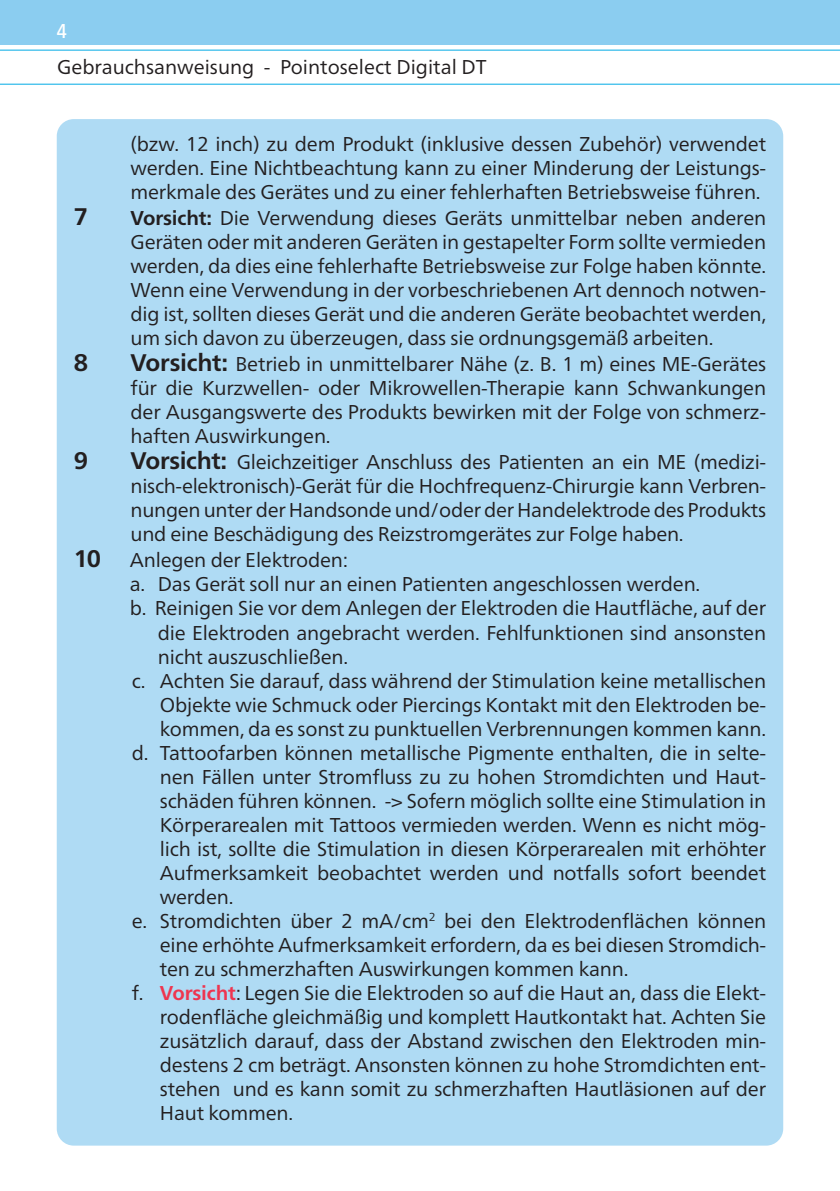
<style>
.page{position:relative;width:840px;height:1191px;background:#fff}
.page>*{position:absolute;margin:0;border:0;box-sizing:border-box;transform-origin:0 0}
.t1{font:700 24px "Frutiger Neue LT Pro";color:#231f20}
.t2{font:20px/24px "Frutiger Neue LT Pro";letter-spacing:-.01em;color:#231f20;text-align:justify}
.t3{font:500 condensed 20px "Frutiger Neue LT Pro";color:#fff}
.s1{font-weight:700}
.s2{font-weight:700;font-size:24px}
.s3{font-weight:700;color:#ee354f}
</style>
<div class="page">
<hr style="left:0;top:84px;width:839px;height:1px;background:#00aae5">
<hr style="left:0;top:50px;width:839px;height:1px;background:#00aae5">
<div style="left:0;top:0;width:839px;height:44px;background:#8bcdf0"></div>
<hr style="left:839px;top:0;width:1px;height:44px;background:#8bcdf0">
<div style="left:57px;top:119px;width:725px;height:1026px;background:#afdbf4;border-radius:17px"></div>
<p class="t3" style="left:57px;top:19px;width:12px">4</p>
<p class="t2" style="left:57px;top:55px;width:431px">Gebrauchsanweisung - Pointoselect Digital DT</p>
<p class="t2" style="left:130px;top:132px;width:636px">(bzw. 12 inch) zu dem Produkt (inklusive dessen Zubehör) verwendet werden. Eine Nichtbeachtung kann zu einer Minderung der Leistungs&shy;merkmale des Gerätes und zu einer fehlerhaften Betriebsweise führen.</p>
<p class="t1" style="left:74px;top:203px;width:16px">7</p>
<p class="t2" style="left:130px;top:206px;width:636px"><span class="s1">Vorsicht:</span> Die Verwendung dieses Geräts unmittelbar neben anderen Geräten oder mit anderen Geräten in gestapelter Form sollte vermieden werden, da dies eine fehlerhafte Betriebsweise zur Folge haben könnte.<br>Wenn eine Verwendung in der vorbeschriebenen Art dennoch notwen&shy;dig ist, sollten dieses Gerät und die anderen Geräte beobachtet werden, um sich davon zu überzeugen, dass sie ordnungsgemäß arbeiten.</p>
<p class="t1" style="left:74px;top:349px;width:16px">8</p>
<p class="t2" style="left:130px;top:352px;width:636px"><span class="s2">Vorsicht:</span> Betrieb in unmittelbarer Nähe (z. B. 1 m) eines ME-Gerätes für die Kurzwellen- oder Mikrowellen-Therapie kann Schwankungen der Ausgangswerte des Produkts bewirken mit der Folge von schmerz&shy;haften Auswirkungen.</p>
<p class="t1" style="left:74px;top:447px;width:16px">9</p>
<p class="t2" style="left:130px;top:450px;width:636px"><span class="s2">Vorsicht:</span> Gleichzeitiger Anschluss des Patienten an ein ME (medizi&shy;nisch-elektronisch)-Gerät für die Hochfrequenz-Chirurgie kann Verbren&shy;nungen unter der Handsonde und/oder der Handelektrode des Produkts und eine Beschädigung des Reizstromgerätes zur Folge haben.</p>
<p class="t2" style="left:74px;top:548px;width:276px"><span class="s2">10</span> Anlegen der Elektroden:</p>
<p class="t2" style="left:130px;top:572px;width:571px">a. Das Gerät soll nur an einen Patienten angeschlossen werden.</p>
<p class="t2" style="left:130px;top:596px;width:637px">b. Reinigen Sie vor dem Anlegen der Elektroden die Hautfläche, auf der</p>
<p class="t2" style="left:158px;top:620px;width:609px">die Elektroden angebracht werden. Fehlfunktionen sind ansonsten</p>
<p class="t2" style="left:158px;top:644px;width:192px">nicht auszuschließen.</p>
<p class="t2" style="left:132px;top:668px;width:635px">c. Achten Sie darauf, dass während der Stimulation keine metallischen</p>
<p class="t2" style="left:160px;top:692px;width:607px">Objekte wie Schmuck oder Piercings Kontakt mit den Elektroden be-</p>
<p class="t2" style="left:160px;top:716px;width:607px">kommen, da es sonst zu punktuellen Verbrennungen kommen kann.</p>
<p class="t2" style="left:132px;top:740px;width:635px">d. Tattoofarben können metallische Pigmente enthalten, die in selte-</p>
<p class="t2" style="left:160px;top:764px;width:607px">nen Fällen unter Stromfluss zu zu hohen Stromdichten und Haut-</p>
<p class="t2" style="left:160px;top:788px;width:607px">schäden führen können. -&gt; Sofern möglich sollte eine Stimulation in</p>
<p class="t2" style="left:160px;top:812px;width:607px">Körperarealen mit Tattoos vermieden werden. Wenn es nicht mög-</p>
<p class="t2" style="left:160px;top:836px;width:607px">lich ist, sollte die Stimulation in diesen Körperarealen mit erhöhter</p>
<p class="t2" style="left:160px;top:860px;width:607px">Aufmerksamkeit beobachtet werden und notfalls sofort beendet</p>
<p class="t2" style="left:160px;top:884px;width:75px">werden.</p>
<p class="t2" style="left:132px;top:908px;width:635px">e. Stromdichten über 2 mA/cm<sup>2</sup> bei den Elektrodenflächen können</p>
<p class="t2" style="left:160px;top:932px;width:607px">eine erhöhte Aufmerksamkeit erfordern, da es bei diesen Stromdich-</p>
<p class="t2" style="left:160px;top:956px;width:469px">ten zu schmerzhaften Auswirkungen kommen kann.</p>
<p class="t2" style="left:132px;top:980px;width:635px">f. <span class="s3">Vorsicht</span>: Legen Sie die Elektroden so auf die Haut an, dass die Elekt-</p>
<p class="t2" style="left:160px;top:1004px;width:607px">rodenfläche gleichmäßig und komplett Hautkontakt hat. Achten Sie</p>
<p class="t2" style="left:160px;top:1028px;width:607px">zusätzlich darauf, dass der Abstand zwischen den Elektroden min-</p>
<p class="t2" style="left:160px;top:1052px;width:607px">destens 2 cm beträgt. Ansonsten können zu hohe Stromdichten ent-</p>
<p class="t2" style="left:160px;top:1076px;width:607px">stehen und es kann somit zu schmerzhaften Hautläsionen auf der</p>
<p class="t2" style="left:160px;top:1100px;width:135px">Haut kommen.</p>
</div>
